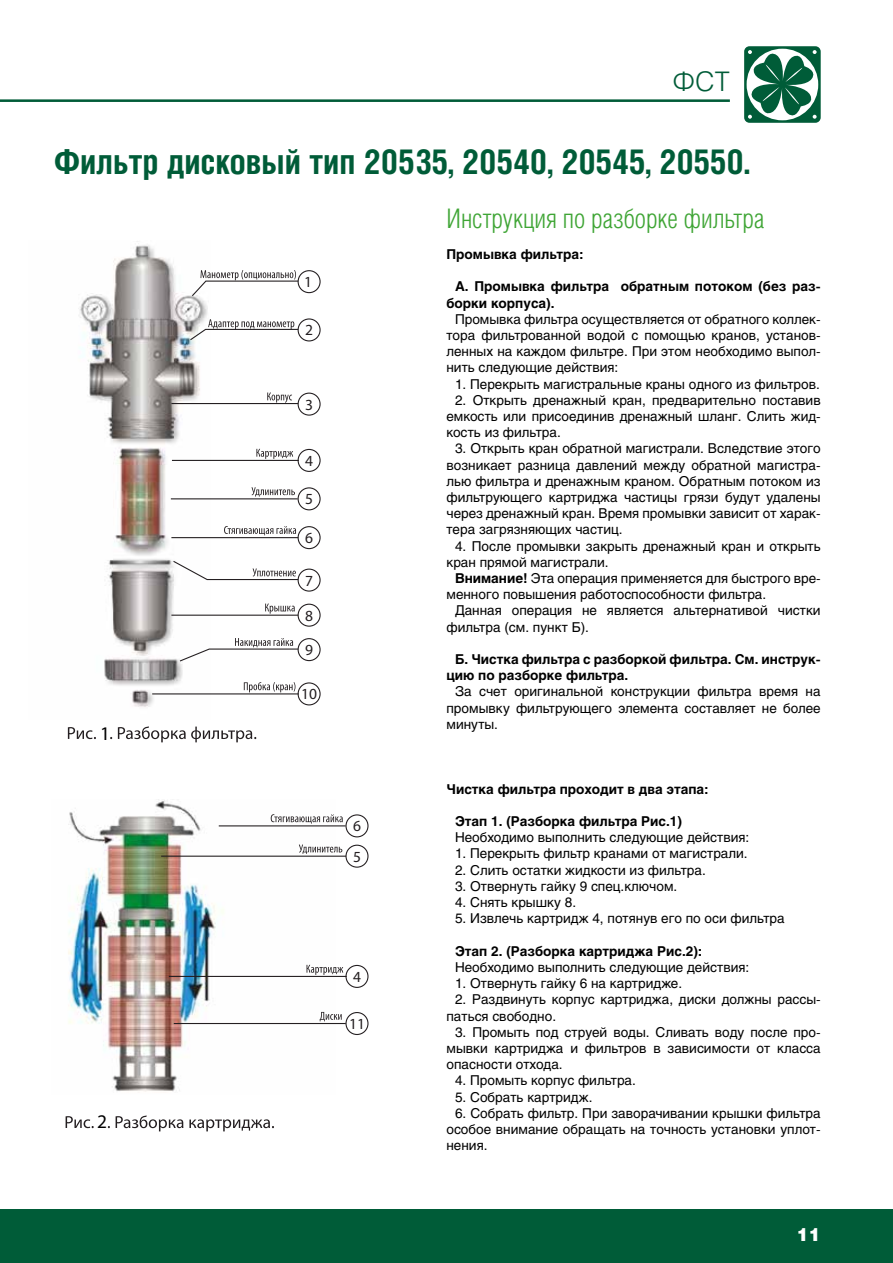
<style>
.page{position:relative;width:893px;height:1263px;background:#fff}
.page>*{position:absolute;margin:0;border:0;box-sizing:border-box;transform-origin:0 0}
.t1{font:700 34.5px "Helios Cond";color:#005c38}
.t2{font:300 27px "Helios Cond";color:#3fa535}
.t3{font:300 27px "Helios";color:#005c38}
.t4{font:19.35px "Myriad Pro";color:#000}
.t5{font:900 18px "Helios";color:#fff}
.t6{font:15.45px "Myriad Pro";color:#241f21}
.t7{font:13.5px/16.2px "Helios";color:#000;text-align:justify}
.t8{font:700 13.5px/16.2px "Helios";color:#000}
.s1{font-weight:700}
</style>
<div class="page">
<div style="left:0;top:1209px;width:893px;height:54px;background:#005c38"></div>
<hr style="left:0;top:99px;width:730px;height:3px;background:#005c38">
<svg style="left:744px;top:46px;width:77px;height:77px"></svg>
<img style="left:80px;top:241px;width:130px;height:466px">
<img style="left:68px;top:799px;width:267px;height:293px">
<svg style="left:68px;top:727px;width:28px;height:12px"></svg>
<svg style="left:118px;top:726px;width:138px;height:16px"></svg>
<svg style="left:66px;top:1116px;width:28px;height:12px"></svg>
<svg style="left:116px;top:1115px;width:67px;height:16px"></svg>
<svg style="left:189px;top:1119px;width:85px;height:12px"></svg>
<div style="left:298px;top:270px;width:23px;height:23px;border:1px solid #241f21;border-radius:50%"></div>
<div style="left:298px;top:318px;width:23px;height:23px;border:1px solid #241f21;border-radius:50%"></div>
<div style="left:298px;top:393px;width:23px;height:23px;border:1px solid #241f21;border-radius:50%"></div>
<svg style="left:191px;top:270px;width:110px;height:27px"></svg>
<svg style="left:170px;top:319px;width:129px;height:86px"></svg>
<div style="left:298px;top:449px;width:23px;height:23px;border:1px solid #241f21;border-radius:50%"></div>
<svg style="left:256px;top:449px;width:37px;height:10px"></svg>
<svg style="left:307px;top:965px;width:36px;height:10px"></svg>
<hr style="left:172px;top:460px;width:127px;height:1px;background:#241f21">
<div style="left:345px;top:965px;width:23px;height:23px;border:1px solid #241f21;border-radius:50%"></div>
<hr style="left:169px;top:976px;width:178px;height:1px;background:#241f21">
<svg style="left:320px;top:1012px;width:22px;height:9px"></svg>
<div style="left:345px;top:1012px;width:23px;height:23px;border:1px solid #241f21;border-radius:50%"></div>
<hr style="left:174px;top:1023px;width:172px;height:1px;background:#241f21">
<div style="left:298px;top:487px;width:23px;height:23px;border:1px solid #241f21;border-radius:50%"></div>
<svg style="left:251px;top:487px;width:44px;height:10px"></svg>
<hr style="left:171px;top:498px;width:127px;height:1px;background:#241f21">
<div style="left:345px;top:845px;width:23px;height:23px;border:1px solid #241f21;border-radius:50%"></div>
<svg style="left:299px;top:844px;width:43px;height:10px"></svg>
<hr style="left:161px;top:856px;width:185px;height:1px;background:#241f21">
<div style="left:298px;top:526px;width:23px;height:23px;border:1px solid #241f21;border-radius:50%"></div>
<svg style="left:224px;top:526px;width:72px;height:9px"></svg>
<hr style="left:171px;top:537px;width:127px;height:1px;background:#241f21">
<div style="left:345px;top:814px;width:23px;height:23px;border:1px solid #241f21;border-radius:50%"></div>
<svg style="left:271px;top:814px;width:72px;height:10px"></svg>
<hr style="left:219px;top:825px;width:127px;height:1px;background:#241f21">
<div style="left:298px;top:604px;width:23px;height:23px;border:1px solid #241f21;border-radius:50%"></div>
<svg style="left:265px;top:604px;width:30px;height:10px"></svg>
<hr style="left:171px;top:615px;width:127px;height:1px;background:#241f21">
<div style="left:298px;top:682px;width:23px;height:23px;border:1px solid #241f21;border-radius:50%"></div>
<svg style="left:244px;top:682px;width:51px;height:10px"></svg>
<hr style="left:152px;top:693px;width:147px;height:1px;background:#241f21">
<div style="left:298px;top:638px;width:23px;height:23px;border:1px solid #241f21;border-radius:50%"></div>
<svg style="left:179px;top:638px;width:120px;height:24px"></svg>
<div style="left:298px;top:569px;width:23px;height:23px;border:1px solid #241f21;border-radius:50%"></div>
<svg style="left:172px;top:560px;width:127px;height:21px"></svg>
<h2 class="t3" style="left:672px;top:65px;width:59px">ФСТ</h2>
<h1 class="t1" style="left:54px;top:142px;width:697px">Фильтр дисковый тип 20535, 20540, 20545, 20550.</h1>
<h3 class="t4" style="left:100px;top:722px;width:11px">1</h3>
<h3 class="t4" style="left:97px;top:1111px;width:11px">2</h3>
<p class="t6" style="left:304px;top:274px;width:9px">1</p>
<p class="t6" style="left:305px;top:322px;width:9px">2</p>
<p class="t6" style="left:305px;top:396px;width:9px">3</p>
<p class="t6" style="left:305px;top:452px;width:9px">4</p>
<p class="t6" style="left:305px;top:491px;width:9px">5</p>
<p class="t6" style="left:305px;top:529px;width:9px">6</p>
<p class="t6" style="left:305px;top:572px;width:9px">7</p>
<p class="t6" style="left:305px;top:607px;width:9px">8</p>
<p class="t6" style="left:305px;top:641px;width:9px">9</p>
<p class="t6" style="left:301px;top:686px;width:17px">10</p>
<p class="t6" style="left:353px;top:818px;width:9px">6</p>
<p class="t6" style="left:353px;top:848px;width:9px">5</p>
<p class="t6" style="left:353px;top:968px;width:9px">4</p>
<p class="t6" style="left:349px;top:1015px;width:17px">11</p>
<h2 class="t2" style="left:446px;top:203px;width:319px">Инструкция по разборке фильтра</h2>
<p class="t8" style="left:446px;top:246px;width:139px">Промывка фильтра:</p>
<p class="t8" style="left:446px;top:278px;width:376px;text-indent:9px">А. Промывка фильтра обратным потоком (без раз&shy;борки корпуса).</p>
<p class="t7" style="left:446px;top:311px;width:376px;text-indent:9px">Промывка фильтра осуществляется от обратного коллек&shy;тора фильтрованной водой с помощью кранов, установ&shy;ленных на каждом фильтре. При этом необходимо выпол&shy;нить следующие действия:</p>
<p class="t7" style="left:455px;top:376px;width:366px">1. Перекрыть магистральные краны одного из фильтров.</p>
<p class="t7" style="left:446px;top:392px;width:376px;text-indent:9px">2. Открыть дренажный кран, предварительно поставив емкость или присоединив дренажный шланг. Слить жид&shy;кость из фильтра.</p>
<p class="t7" style="left:446px;top:440px;width:376px;text-indent:9px">3. Открыть кран обратной магистрали. Вследствие этого возникает разница давлений между обратной магистра&shy;лью фильтра и дренажным краном. Обратным потоком из фильтрующего картриджа частицы грязи будут удалены через дренажный кран. Время промывки зависит от харак&shy;тера загрязняющих частиц.</p>
<p class="t7" style="left:446px;top:538px;width:376px;text-indent:9px">4. После промывки закрыть дренажный кран и открыть кран прямой магистрали.</p>
<p class="t7" style="left:446px;top:570px;width:376px;text-indent:9px"><span class="s1">Внимание!</span> Эта операция применяется для быстрого вре&shy;менного повышения работоспособности фильтра.</p>
<p class="t7" style="left:446px;top:602px;width:376px;text-indent:9px">Данная операция не является альтернативой чистки фильтра (см. пункт Б).</p>
<p class="t8" style="left:446px;top:651px;width:376px;text-indent:9px">Б. Чистка фильтра с разборкой фильтра. См. инструк&shy;цию по разборке фильтра.</p>
<p class="t7" style="left:446px;top:683px;width:376px;text-indent:9px">За счет оригинальной конструкции фильтра время на промывку фильтрующего элемента составляет не более минуты.</p>
<p class="t8" style="left:446px;top:781px;width:264px">Чистка фильтра проходит в два этапа:</p>
<p class="t8" style="left:455px;top:813px;width:229px">Этап 1. (Разборка фильтра Рис.1)</p>
<p class="t7" style="left:455px;top:829px;width:296px">Необходимо выполнить следующие действия:</p>
<p class="t7" style="left:455px;top:845px;width:294px">1. Перекрыть фильтр кранами от магистрали.</p>
<p class="t7" style="left:455px;top:862px;width:252px">2. Слить остатки жидкости из фильтра.</p>
<p class="t7" style="left:455px;top:878px;width:224px">3. Отвернуть гайку 9 спец.ключом.</p>
<p class="t7" style="left:455px;top:894px;width:123px">4. Снять крышку 8.</p>
<p class="t7" style="left:455px;top:910px;width:331px">5. Извлечь картридж 4, потянув его по оси фильтра</p>
<p class="t8" style="left:455px;top:943px;width:249px">Этап 2. (Разборка картриджа Рис.2):</p>
<p class="t7" style="left:455px;top:959px;width:296px">Необходимо выполнить следующие действия:</p>
<p class="t7" style="left:455px;top:975px;width:229px">1. Отвернуть гайку 6 на картридже.</p>
<p class="t7" style="left:446px;top:991px;width:376px;text-indent:9px">2. Раздвинуть корпус картриджа, диски должны рассы&shy;паться свободно.</p>
<p class="t7" style="left:446px;top:1024px;width:376px;text-indent:9px">3. Промыть под струей воды. Сливать воду после про&shy;мывки картриджа и фильтров в зависимости от класса опасности отхода.</p>
<p class="t7" style="left:455px;top:1072px;width:182px">4. Промыть корпус фильтра.</p>
<p class="t7" style="left:455px;top:1088px;width:139px">5. Собрать картридж.</p>
<p class="t7" style="left:446px;top:1105px;width:376px;text-indent:9px">6. Собрать фильтр. При заворачивании крышки фильтра особое внимание обращать на точность установки уплот&shy;нения.</p>
<h3 class="t5" style="left:797px;top:1223px;width:26px">11</h3>
</div>
